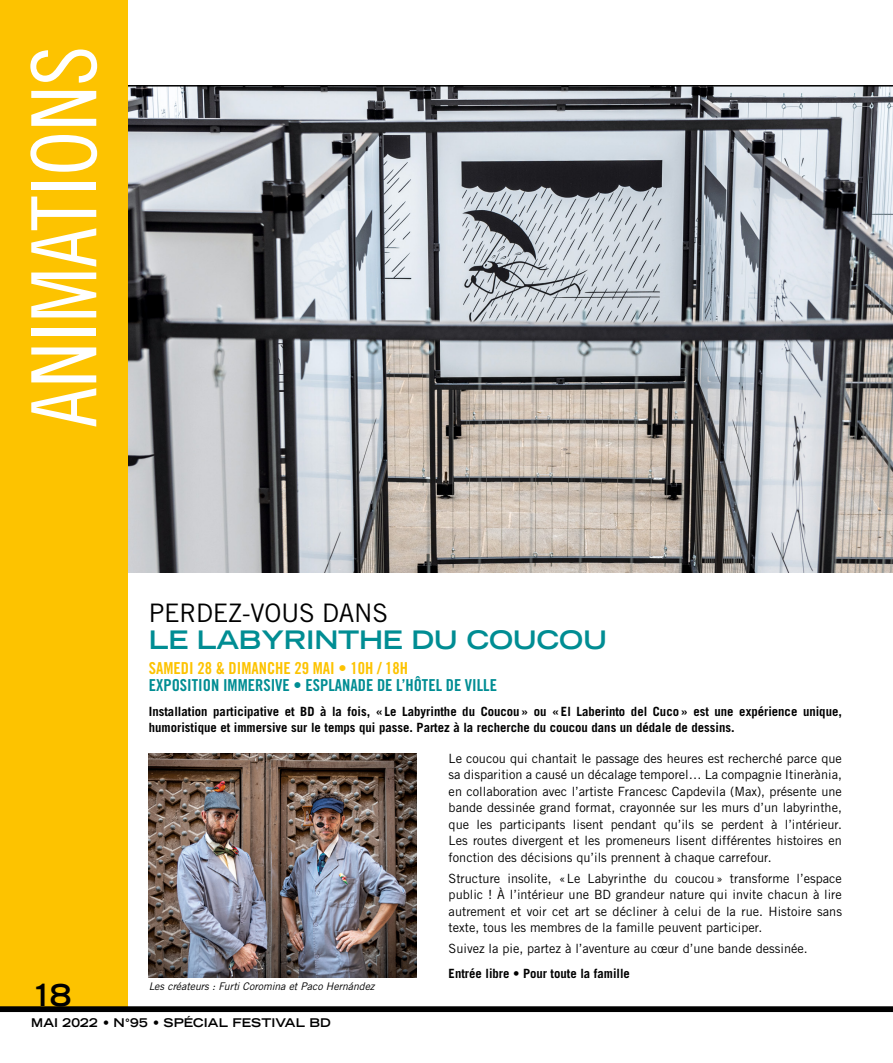
<style>
.page{position:relative;width:893px;height:1063px;background:#fff}
.page>*{position:absolute;margin:0;border:0;box-sizing:border-box;transform-origin:0 0}
.t1{font:90px "Trade Gothic LT Std Cn 18";color:#fff}
.t2{font:700 expanded 30px "Trade Gothic LT Std";color:#000}
.t3{font:700 expanded 25.5px "Trade Gothic LT Std";letter-spacing:-.01em;color:#008d93}
.t4{font:25.5px "Trade Gothic LT Std";letter-spacing:-.01em;color:#000}
.t5{font:16.5px "Trade Gothic LT Std Bd Cn 20";color:#008d93}
.t6{font:16.5px "Trade Gothic LT Std Bd Cn 20";color:#fdc300}
.t7{font:12.75px/16.5px "Trade Gothic LT Std";color:#000;text-align:justify}
.t8{font:700 12.75px/16.5px "Trade Gothic LT Std";color:#000}
.t9{font:700 expanded 12px "Trade Gothic LT Std";letter-spacing:.01em;color:#000}
.t10{font:italic 10.5px "Trade Gothic LT Std";color:#000}
</style>
<div class="page">
<img style="left:149px;top:754px;width:268px;height:224px">
<img style="left:128px;top:87px;width:765px;height:485px">
<hr style="left:0;top:85px;width:893px;height:2px;background:#000">
<div style="left:0;top:0;width:128px;height:1009px;background:#fdc300"></div>
<svg style="left:0;top:1006px;width:893px;height:7px;background:#2d2d2b"></svg>
<h1 class="t1" style="left:11px;top:427px;width:383px;rotate:-90deg">ANIMATIONS</h1>
<h3 class="t4" style="left:149px;top:598px;width:241px">PERDEZ-VOUS DANS</h3>
<h3 class="t3" style="left:149px;top:624px;width:460px">LE LABYRINTHE DU COUCOU</h3>
<p class="t6" style="left:149px;top:659px;width:261px">SAMEDI 28 &amp; DIMANCHE 29 MAI • 10H / 18H</p>
<p class="t5" style="left:149px;top:675px;width:350px">EXPOSITION IMMERSIVE • ESPLANADE DE L’HÔTEL DE VILLE</p>
<p class="t8" style="left:149px;top:703px;width:695px">Installation participative et BD à la fois, «Le Labyrinthe du Coucou» ou «El Laberinto del Cuco» est une expérience unique, humoristique et immersive sur le temps qui passe. Partez à la recherche du coucou dans un dédale de dessins.</p>
<p class="t7" style="left:449px;top:750px;width:395px">Le coucou qui chantait le passage des heures est recherché parce que sa disparition a causé un décalage temporel… La compagnie Itinerània, en collaboration avec l’artiste Francesc Capdevila (Max), présente une bande dessinée grand format, crayonnée sur les murs d’un labyrinthe, que les participants lisent pendant qu’ils se perdent à l’intérieur.<br>Les routes divergent et les promeneurs lisent différentes histoires en fonction des décisions qu’ils prennent à chaque carrefour.</p>
<p class="t7" style="left:449px;top:870px;width:395px">Structure insolite, «Le Labyrinthe du coucou» transforme l’espace public ! À l’intérieur une BD grandeur nature qui invite chacun à lire autrement et voir cet art se décliner à celui de la rue. Histoire sans texte, tous les membres de la famille peuvent participer.</p>
<p class="t7" style="left:449px;top:940px;width:361px">Suivez la pie, partez à l’aventure au cœur d’une bande dessinée.</p>
<p class="t8" style="left:449px;top:965px;width:183px">Entrée libre • Pour toute la famille</p>
<p class="t10" style="left:149px;top:980px;width:227px">Les créateurs : Furti Coromina et Paco Hernández</p>
<h2 class="t2" style="left:31px;top:976px;width:42px">18</h2>
<p class="t9" style="left:31px;top:1015px;width:301px">MAI 2022 • N°95 • SPÉCIAL FESTIVAL BD</p>
</div>
